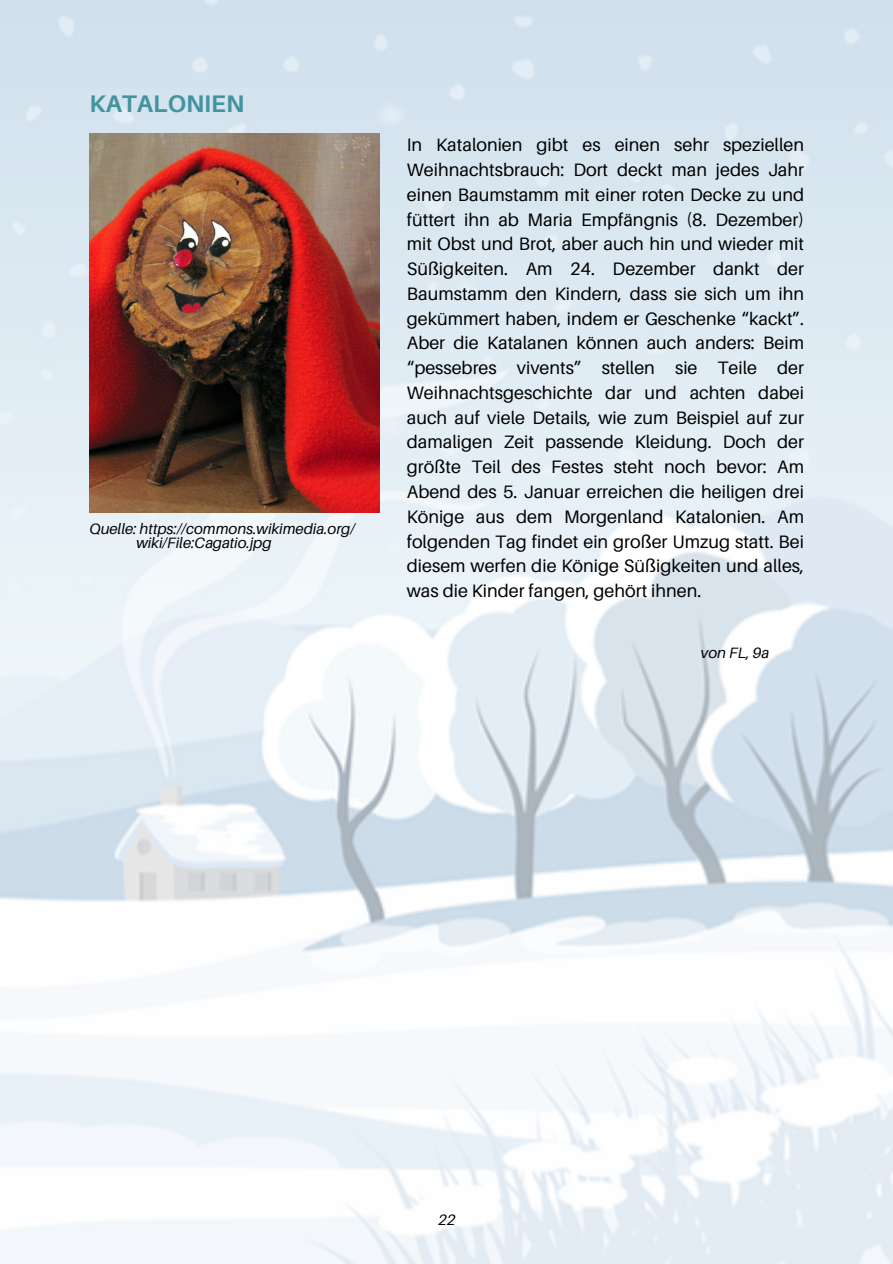
<style>
.page{position:relative;width:893px;height:1264px;background:#fff}
.page>*{position:absolute;margin:0;border:0;box-sizing:border-box;transform-origin:0 0}
.t1{font:700 24px "Aileron";color:#43949f}
.t2{font:18px/24.8px "Aileron";color:#000;text-align:justify}
.t3{font:italic 15px "Aileron";color:#000}
</style>
<div class="page">
<img style="left:0;top:0;width:892px;height:1263px">
<img style="left:89px;top:134px;width:291px;height:378px">
<h1 class="t1" style="left:89px;top:89px;width:156px">KATALONIEN</h1>
<p class="t3" style="left:89px;top:519px;width:267px">Quelle: https://commons.wikimedia.org/</p>
<p class="t3" style="left:136px;top:533px;width:137px">wiki/File:Cagatio.jpg</p>
<p class="t2" style="left:407px;top:132px;width:399px">In Katalonien gibt es einen sehr speziellen Weihnachtsbrauch: Dort deckt man jedes Jahr einen Baumstamm mit einer roten Decke zu und füttert ihn ab Maria Empfängnis (8. Dezember) mit Obst und Brot, aber auch hin und wieder mit Süßigkeiten. Am 24. Dezember dankt der Baumstamm den Kindern, dass sie sich um ihn gekümmert haben, indem er Geschenke “kackt”.<br>Aber die Katalanen können auch anders: Beim “pessebres vivents” stellen sie Teile der Weihnachtsgeschichte dar und achten dabei auch auf viele Details, wie zum Beispiel auf zur damaligen Zeit passende Kleidung. Doch der größte Teil des Festes steht noch bevor: Am Abend des 5. Januar erreichen die heiligen drei Könige aus dem Morgenland Katalonien. Am folgenden Tag findet ein großer Umzug statt. Bei diesem werfen die Könige Süßigkeiten und alles, was die Kinder fangen, gehört ihnen.</p>
<h2 class="t3" style="left:701px;top:643px;width:70px">von FL, 9a</h2>
<p class="t3" style="left:438px;top:1210px;width:19px">22</p>
</div>
